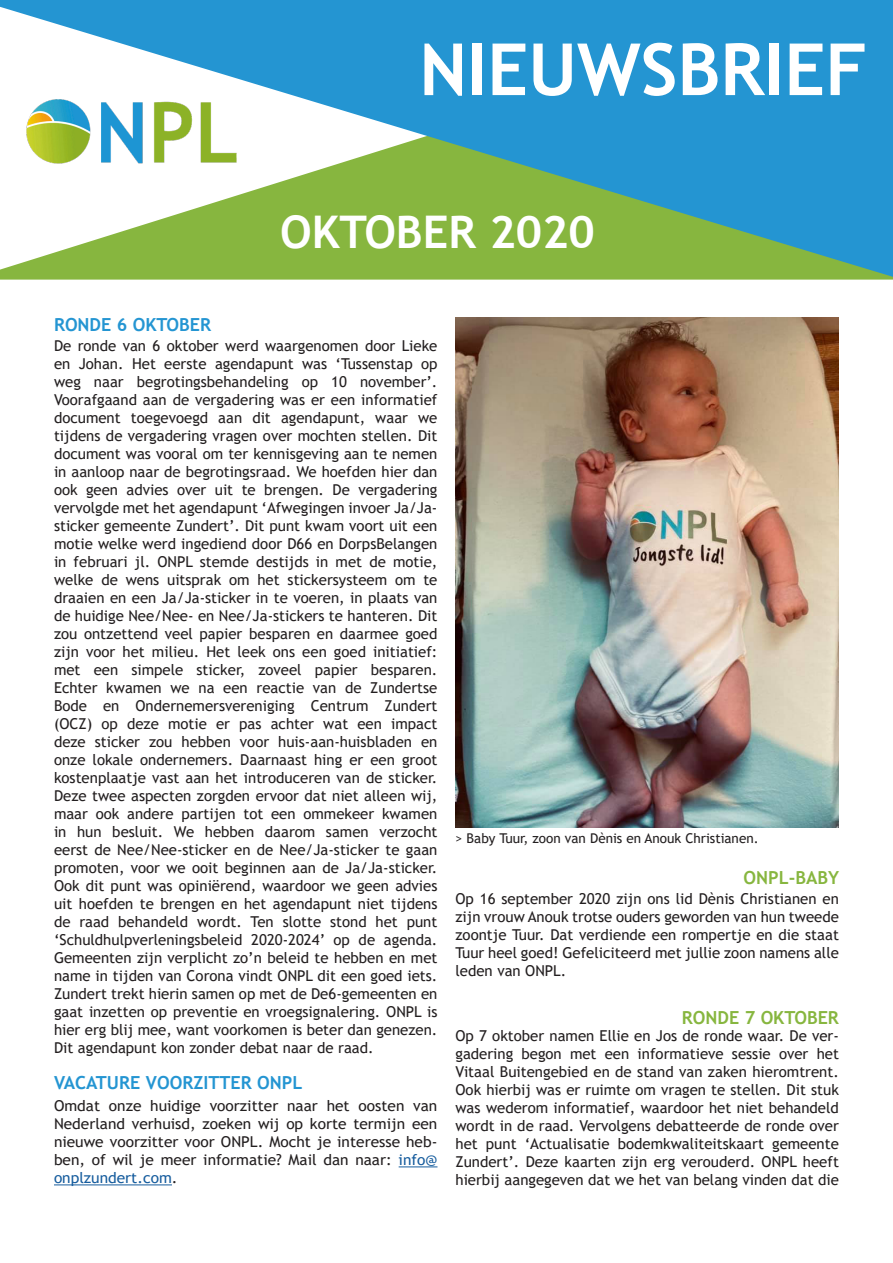
<style>
.page{position:relative;width:893px;height:1263px;background:#fff}
.page>*{position:absolute;margin:0;border:0;box-sizing:border-box;transform-origin:0 0}
.t1{font:700 72px "Trebuchet MS";color:#fff}
.t2{font:700 45px "Trebuchet MS";color:#fff}
.t3{font:700 18px "Trebuchet MS";color:#2495d2}
.t4{font:700 18px "Trebuchet MS";color:#87b63f}
.t5{font:15px/18px "Trebuchet MS";color:#231f20;text-align:justify}
.t6{font:13.5px "Trebuchet MS";color:#231f20}
.s1{color:#175d9e}
</style>
<div class="page">
<svg style="left:0;top:0;width:893px;height:277px;fill:#2495d2"></svg>
<img style="left:26px;top:98px;width:213px;height:68px">
<img style="left:455px;top:318px;width:384px;height:509px">
<hr style="left:399px;top:1166px;width:38px;height:1px;background:#175d9e">
<hr style="left:54px;top:1184px;width:118px;height:1px;background:#175d9e">
<p class="t1" style="left:419px;top:25px;width:450px">NIEUWSBRIEF</p>
<p class="t2" style="left:280px;top:204px;width:316px">OKTOBER 2020</p>
<p class="t3" style="left:54px;top:313px;width:159px">RONDE 6 OKTOBER</p>
<p class="t5" style="left:54px;top:337px;width:385px">De ronde van 6 oktober werd waargenomen door Lieke en Johan. Het eerste agendapunt was ‘Tussenstap op weg naar begrotingsbehandeling op 10 november’.<br>Voorafgaand aan de vergadering was er een informatief document toegevoegd aan dit agendapunt, waar we tijdens de vergadering vragen over mochten stellen. Dit document was vooral om ter kennisgeving aan te nemen in aanloop naar de begrotingsraad. We hoefden hier dan ook geen advies over uit te brengen. De vergadering vervolgde met het agendapunt ‘Afwegingen invoer Ja/Ja&shy;sticker gemeente Zundert’. Dit punt kwam voort uit een motie welke werd ingediend door D66 en DorpsBelangen in februari jl. ONPL stemde destijds in met de motie, welke de wens uitsprak om het stickersysteem om te draaien en een Ja/Ja-sticker in te voeren, in plaats van de huidige Nee/Nee- en Nee/Ja-stickers te hanteren. Dit zou ontzettend veel papier besparen en daarmee goed zijn voor het milieu. Het leek ons een goed initiatief: met een simpele sticker, zoveel papier besparen.<br>Echter kwamen we na een reactie van de Zundertse Bode en Ondernemersvereniging Centrum Zundert (OCZ) op deze motie er pas achter wat een impact deze sticker zou hebben voor huis-aan-huisbladen en onze lokale ondernemers. Daarnaast hing er een groot kostenplaatje vast aan het introduceren van de sticker.<br>Deze twee aspecten zorgden ervoor dat niet alleen wij, maar ook andere partijen tot een ommekeer kwamen in hun besluit. We hebben daarom samen verzocht eerst de Nee/Nee-sticker en de Nee/Ja-sticker te gaan promoten, voor we ooit beginnen aan de Ja/Ja-sticker.<br>Ook dit punt was opiniërend, waardoor we geen advies uit hoefden te brengen en het agendapunt niet tijdens de raad behandeld wordt. Ten slotte stond het punt ‘Schuldhulpverleningsbeleid 2020-2024’ op de agenda.<br>Gemeenten zijn verplicht zo’n beleid te hebben en met name in tijden van Corona vindt ONPL dit een goed iets.<br>Zundert trekt hierin samen op met de De6-gemeenten en gaat inzetten op preventie en vroegsignalering. ONPL is hier erg blij mee, want voorkomen is beter dan genezen.<br>Dit agendapunt kon zonder debat naar de raad.</p>
<p class="t3" style="left:54px;top:1071px;width:250px">VACATURE VOORZITTER ONPL</p>
<p class="t5" style="left:54px;top:1096px;width:385px">Omdat onze huidige voorzitter naar het oosten van Nederland verhuisd, zoeken wij op korte termijn een nieuwe voorzitter voor ONPL. Mocht je interesse heb&shy;ben, of wil je meer informatie? Mail dan naar: <span class="s1">info@ onplzundert.com</span>.</p>
<p class="t6" style="left:455px;top:830px;width:305px">&gt; Baby Tuur, zoon van Dènis en Anouk Christianen.</p>
<p class="t4" style="left:744px;top:866px;width:97px">ONPL-BABY</p>
<p class="t5" style="left:455px;top:890px;width:385px">Op 16 september 2020 zijn ons lid Dènis Christianen en zijn vrouw Anouk trotse ouders geworden van hun tweede zoontje Tuur. Dat verdiende een rompertje en die staat Tuur heel goed! Gefeliciteerd met jullie zoon namens alle leden van ONPL.</p>
<p class="t4" style="left:682px;top:1007px;width:159px">RONDE 7 OKTOBER</p>
<p class="t5" style="left:455px;top:1027px;width:385px">Op 7 oktober namen Ellie en Jos de ronde waar. De ver&shy;gadering begon met een informatieve sessie over het Vitaal Buitengebied en de stand van zaken hieromtrent.<br>Ook hierbij was er ruimte om vragen te stellen. Dit stuk was wederom informatief, waardoor het niet behandeld wordt in de raad. Vervolgens debatteerde de ronde over het punt ‘Actualisatie bodemkwaliteitskaart gemeente Zundert’. Deze kaarten zijn erg verouderd. ONPL heeft hierbij aangegeven dat we het van belang vinden dat die</p>
</div>
